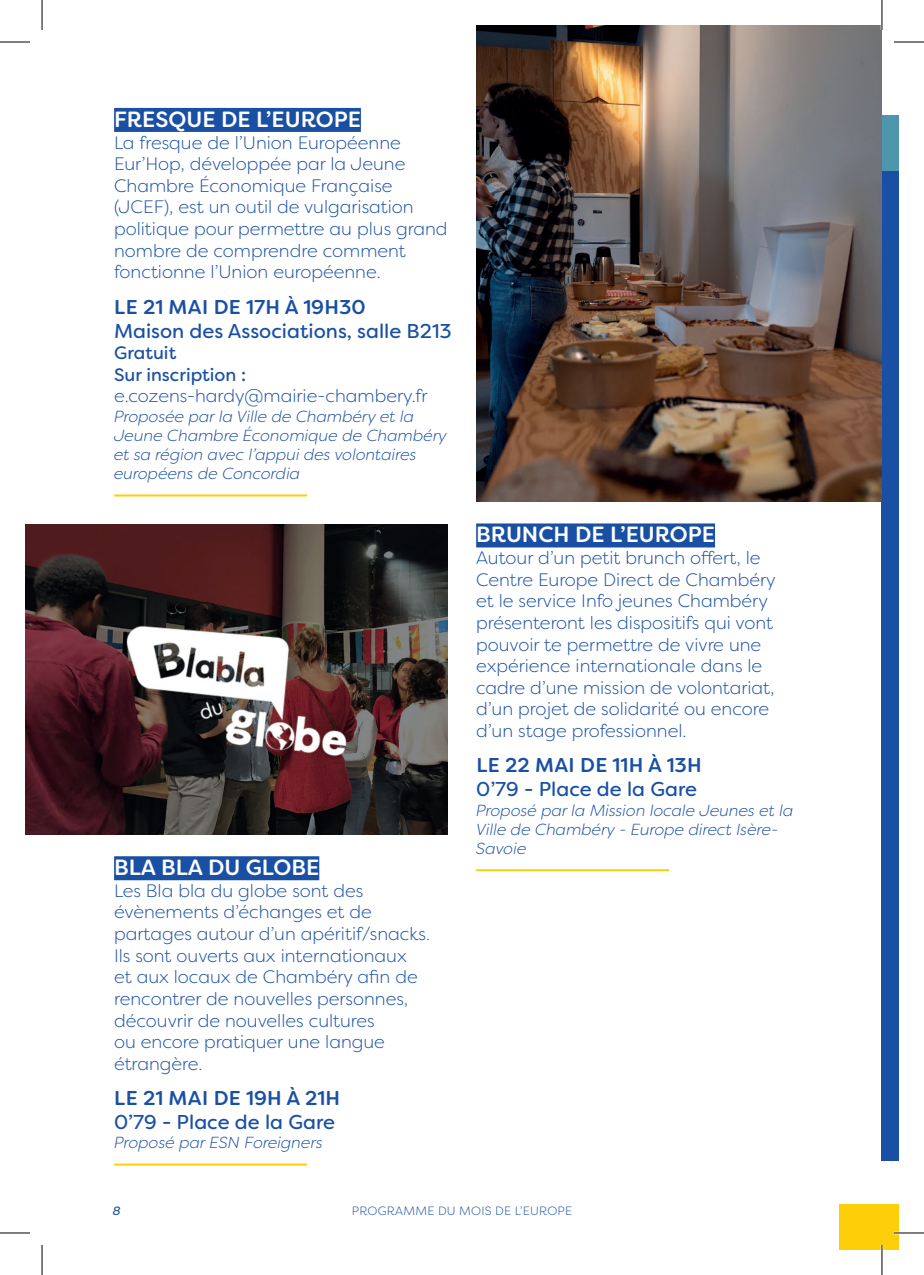
<style>
.page{position:relative;width:924px;height:1275px;background:#fff}
.page>*{position:absolute;margin:0;border:0;box-sizing:border-box;transform-origin:0 0}
.t1{font:500 22px "Filson Soft";color:#fff}
.t2{font:20px "Filson Soft";color:#1a50a3}
.t3{font:500 20px "Filson Soft";letter-spacing:.01em;color:#1a50a3}
.t4{font:300 18px/21.6px "Filson Soft";color:#1a50a3}
.t5{font:18px/21.6px "Filson Soft";color:#1a50a3}
.t6{font:italic 300 16px/19.2px "Filson Soft";color:#1a50a3}
.t7{font:300 12px "Filson Soft";letter-spacing:.02em;color:#1a50a3}
.t8{font:italic 12px "Filson Soft";color:#1a50a3}
</style>
<div class="page">
<div style="left:881px;top:115px;width:17px;height:113px;background:#4e96ab"></div>
<div style="left:881px;top:171px;width:17px;height:990px;background:#1a50a3"></div>
<div style="left:838px;top:1204px;width:43px;height:46px;background:#fece08"></div>
<div style="left:881px;top:1204px;width:17px;height:46px;background:#fece08"></div>
<div style="left:114px;top:108px;width:247px;height:24px;background:#1a50a3"></div>
<hr style="left:114px;top:494px;width:193px;height:2px;background:#fece08">
<img style="left:476px;top:25px;width:405px;height:476px">
<img style="left:25px;top:524px;width:422px;height:310px">
<div style="left:114px;top:856px;width:205px;height:24px;background:#1a50a3"></div>
<hr style="left:114px;top:1163px;width:193px;height:2px;background:#fece08">
<div style="left:476px;top:523px;width:238px;height:24px;background:#1a50a3"></div>
<hr style="left:476px;top:869px;width:192px;height:2px;background:#fece08">
<hr style="left:893px;top:1231px;width:30px;height:3px;background:#fff">
<hr style="left:880px;top:0;width:2px;height:30px;background:#fff">
<hr style="left:880px;top:1245px;width:2px;height:30px;background:#fff">
<hr style="left:0;top:42px;width:30px;height:1px;background:#000">
<hr style="left:893px;top:42px;width:30px;height:1px;background:#000">
<hr style="left:0;top:1232px;width:30px;height:1px;background:#000">
<hr style="left:893px;top:1232px;width:30px;height:1px;background:#000">
<hr style="left:42px;top:0;width:1px;height:30px;background:#000">
<hr style="left:42px;top:1245px;width:1px;height:30px;background:#000">
<hr style="left:881px;top:0;width:1px;height:30px;background:#000">
<hr style="left:881px;top:1245px;width:1px;height:30px;background:#000">
<p class="t1" style="left:114px;top:105px;width:248px">FRESQUE DE L’EUROPE</p>
<p class="t4" style="left:114px;top:131px;width:335px">La fresque de l’Union Européenne Eur’Hop, développée par la Jeune Chambre Économique Française (JCEF), est un outil de vulgarisation politique pour permettre au plus grand nombre de comprendre comment fonctionne l’Union européenne.</p>
<p class="t3" style="left:114px;top:294px;width:253px">LE 21 MAI DE 17H À 19H30</p>
<p class="t2" style="left:114px;top:318px;width:339px">Maison des Associations, salle B213</p>
<p class="t5" style="left:114px;top:342px;width:134px">Gratuit<br>Sur inscription :</p>
<p class="t4" style="left:114px;top:385px;width:315px">e.cozens-hardy@mairie-chambery.fr</p>
<p class="t6" style="left:114px;top:406px;width:334px">Proposée par la Ville de Chambéry et la Jeune Chambre Économique de Chambéry et sa région avec l’appui des volontaires européens de Concordia</p>
<p class="t1" style="left:114px;top:853px;width:206px">BLA BLA DU GLOBE</p>
<p class="t4" style="left:114px;top:879px;width:317px">Les Bla bla du globe sont des évènements d’échanges et de partages autour d’un apéritif/snacks.<br>Ils sont ouverts aux internationaux<br>et aux locaux de Chambéry afin de rencontrer de nouvelles personnes, découvrir de nouvelles cultures<br>ou encore pratiquer une langue étrangère.</p>
<p class="t3" style="left:114px;top:1085px;width:227px">LE 21 MAI DE 19H À 21H</p>
<p class="t2" style="left:114px;top:1109px;width:222px">0’79 - Place de la Gare</p>
<p class="t6" style="left:114px;top:1133px;width:210px">Proposé par ESN Foreigners</p>
<p class="t1" style="left:476px;top:520px;width:240px">BRUNCH DE L’EUROPE</p>
<p class="t4" style="left:476px;top:547px;width:301px">Autour d’un petit brunch offert, le Centre Europe Direct de Chambéry et le service Info jeunes Chambéry présenteront les dispositifs qui vont pouvoir te permettre de vivre une expérience internationale dans le cadre d’une mission de volontariat, d’un projet de solidarité ou encore d’un stage professionnel.</p>
<p class="t3" style="left:476px;top:752px;width:227px">LE 22 MAI DE 11H À 13H</p>
<p class="t2" style="left:476px;top:776px;width:222px">0’79 - Place de la Gare</p>
<p class="t6" style="left:476px;top:800px;width:318px">Proposé par la Mission locale Jeunes et la<br>Ville de Chambéry - Europe direct Isère-<br>Savoie</p>
<p class="t8" style="left:113px;top:1202px;width:9px">8</p>
<p class="t7" style="left:351px;top:1203px;width:222px">PROGRAMME DU MOIS DE L’EUROPE</p>
</div>
